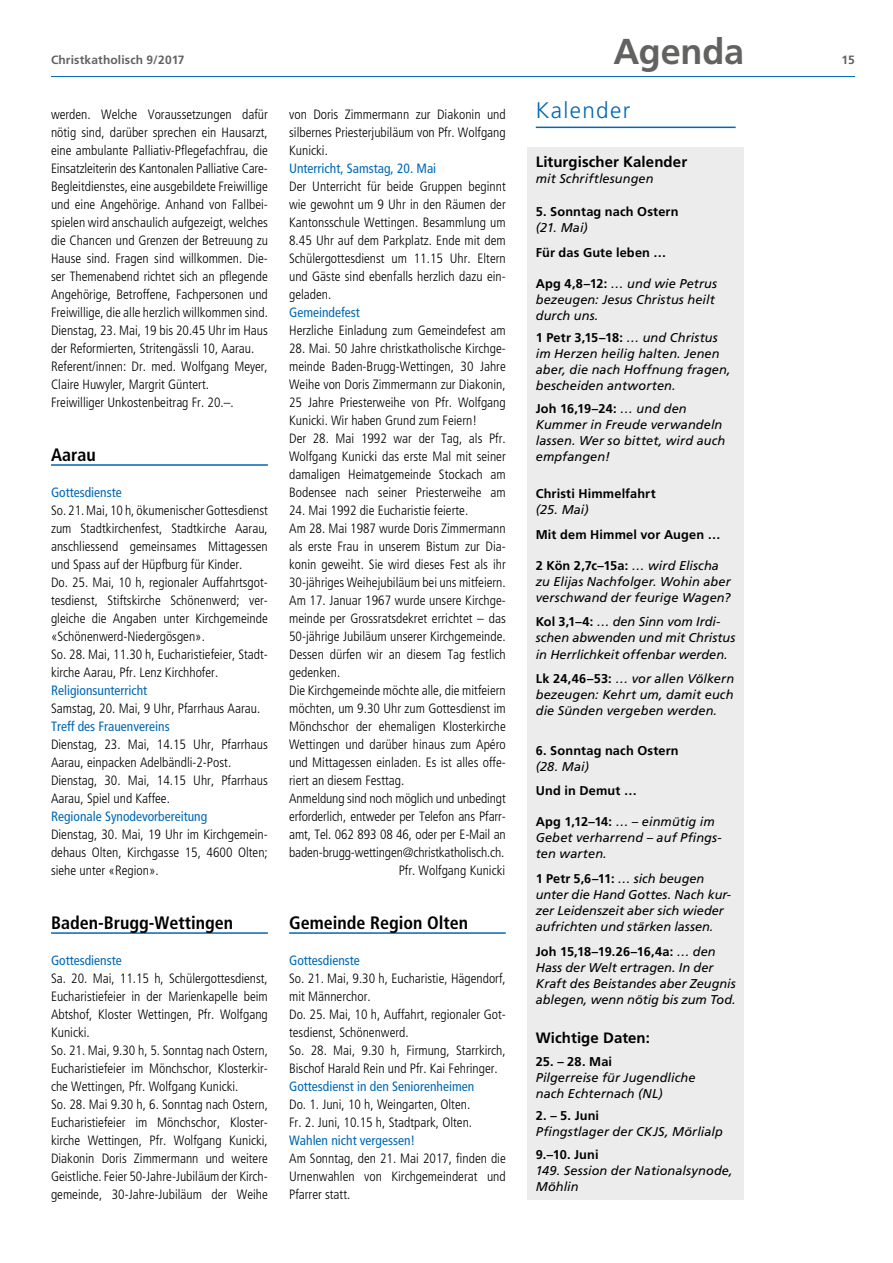
<style>
.page{position:relative;width:893px;height:1263px;background:#fff}
.page>*{position:absolute;margin:0;border:0;box-sizing:border-box;transform-origin:0 0}
.t1{font:700 36px "Frutiger LT Std";letter-spacing:-.005em;color:#626261}
.t2{font:300 22.5px "Frutiger LT Std";letter-spacing:.06em;color:#0068b4}
.t3{font:700 condensed 18px "Frutiger LT Std";color:#000}
.t4{font:700 15px "Frutiger LT Std";letter-spacing:.005em;color:#000}
.t5{font:300 condensed 13.5px/18px "Frutiger LT Std";color:#000}
.t6{font:condensed 13.5px "Frutiger LT Std";color:#0068b4}
.t7{font:italic 12.75px/16px "Frutiger LT Std";letter-spacing:.005em;color:#000}
.t8{font:700 12.75px "Frutiger LT Std";letter-spacing:.01em;color:#000}
.t9{font:700 12px "Frutiger LT Std";letter-spacing:.015em;color:#626261}
.s1{font-weight:700;font-style:normal}
</style>
<div class="page">
<hr style="left:51px;top:76px;width:804px;height:1px;background:#0068b4">
<hr style="left:536px;top:127px;width:200px;height:1px;background:#0068b4">
<div style="left:527px;top:147px;width:217px;height:1052px;background:#ececec"></div>
<hr style="left:289px;top:932px;width:217px;height:2px;background:#0068b4">
<hr style="left:51px;top:464px;width:217px;height:2px;background:#0068b4">
<hr style="left:51px;top:932px;width:217px;height:2px;background:#0068b4">
<p class="t9" style="left:51px;top:53px;width:135px">Christkatholisch 9/2017</p>
<p class="t5" style="left:51px;top:106px;width:218px">werden. Welche Voraussetzungen dafür nötig sind, darüber sprechen ein Hausarzt, eine ambulante Palliativ-Pflegefachfrau, die Einsatzleiterin des Kantonalen Palliative Care-Begleitdienstes, eine ausgebildete Freiwillige und eine Angehörige. Anhand von Fallbei&shy;spielen wird anschaulich aufgezeigt, welches die Chancen und Grenzen der Betreuung zu Hause sind. Fragen sind willkommen. Die&shy;ser Themenabend richtet sich an pflegende Angehörige, Betroffene, Fachpersonen und Freiwillige, die alle herzlich willkommen sind.<br>Dienstag, 23. Mai, 19 bis 20.45 Uhr im Haus der Reformierten, Stritengässli 10, Aarau.<br>Referent/innen: Dr. med. Wolfgang Meyer, Claire Huwyler, Margrit Güntert.<br>Freiwilliger Unkostenbeitrag Fr. 20.–.</p>
<h3 class="t3" style="left:51px;top:444px;width:46px">Aarau</h3>
<p class="t6" style="left:51px;top:485px;width:72px">Gottesdienste</p>
<p class="t5" style="left:51px;top:502px;width:218px">So. 21. Mai, 10 h, ökumenischer Gottesdienst zum Stadtkirchenfest, Stadtkirche Aarau, anschliessend gemeinsames Mittagessen und Spass auf der Hüpfburg für Kinder.<br>Do. 25. Mai, 10 h, regionaler Auffahrtsgot&shy;tesdienst, Stiftskirche Schönenwerd; ver&shy;gleiche die Angaben unter Kirchgemeinde «Schönenwerd-Niedergösgen».<br>So. 28. Mai, 11.30 h, Eucharistiefeier, Stadt&shy;kirche Aarau, Pfr. Lenz Kirchhofer.</p>
<p class="t6" style="left:51px;top:683px;width:98px">Religionsunterricht</p>
<p class="t5" style="left:51px;top:700px;width:211px">Samstag, 20. Mai, 9 Uhr, Pfarrhaus Aarau.</p>
<p class="t6" style="left:51px;top:719px;width:120px">Treff des Frauenvereins</p>
<p class="t5" style="left:51px;top:736px;width:218px">Dienstag, 23. Mai, 14.15 Uhr, Pfarrhaus Aarau, einpacken Adelbändli-2-Post.<br>Dienstag, 30. Mai, 14.15 Uhr, Pfarrhaus Aarau, Spiel und Kaffee.</p>
<p class="t6" style="left:51px;top:809px;width:158px">Regionale Synodevorbereitung</p>
<p class="t5" style="left:51px;top:826px;width:218px;text-align:justify">Dienstag, 30. Mai, 19 Uhr im Kirchgemein&shy;dehaus Olten, Kirchgasse 15, 4600 Olten; siehe unter «Region».</p>
<h3 class="t3" style="left:51px;top:912px;width:184px">Baden-Brugg-Wettingen</h3>
<p class="t6" style="left:51px;top:953px;width:72px">Gottesdienste</p>
<p class="t5" style="left:51px;top:970px;width:218px">Sa. 20. Mai, 11.15 h, Schülergottesdienst, Eucharistiefeier in der Marienkapelle beim Abtshof, Kloster Wettingen, Pfr. Wolfgang Kunicki.<br>So. 21. Mai, 9.30 h, 5. Sonntag nach Ostern, Eucharistiefeier im Mönchschor, Klosterkir&shy;che Wettingen, Pfr. Wolfgang Kunicki.<br>So. 28. Mai 9.30 h, 6. Sonntag nach Ostern, Eucharistiefeier im Mönchschor, Kloster&shy;kirche Wettingen, Pfr. Wolfgang Kunicki, Diakonin Doris Zimmermann und weitere Geistliche. Feier 50-Jahre-Jubiläum der Kirch&shy;gemeinde, 30-Jahre-Jubiläum der Weihe</p>
<p class="t5" style="left:289px;top:106px;width:218px;text-align:justify">von Doris Zimmermann zur Diakonin und silbernes Priesterjubiläum von Pfr. Wolfgang Kunicki.</p>
<p class="t6" style="left:289px;top:161px;width:149px">Unterricht, Samstag, 20. Mai</p>
<p class="t5" style="left:289px;top:178px;width:218px;text-align:justify">Der Unterricht für beide Gruppen beginnt wie gewohnt um 9 Uhr in den Räumen der Kantonsschule Wettingen. Besammlung um 8.45 Uhr auf dem Parkplatz. Ende mit dem Schülergottesdienst um 11.15 Uhr. Eltern und Gäste sind ebenfalls herzlich dazu ein&shy;geladen.</p>
<p class="t6" style="left:289px;top:305px;width:72px">Gemeindefest</p>
<p class="t5" style="left:289px;top:322px;width:218px">Herzliche Einladung zum Gemeindefest am</p>
<p class="t5" style="left:289px;top:340px;width:218px">28. Mai. 50 Jahre christkatholische Kirchge&shy;meinde Baden-Brugg-Wettingen, 30 Jahre Weihe von Doris Zimmermann zur Diakonin, 25 Jahre Priesterweihe von Pfr. Wolfgang Kunicki. Wir haben Grund zum Feiern!<br>Der 28. Mai 1992 war der Tag, als Pfr.<br>Wolfgang Kunicki das erste Mal mit seiner damaligen Heimatgemeinde Stockach am Bodensee nach seiner Priesterweihe am</p>
<p class="t5" style="left:289px;top:502px;width:181px">24. Mai 1992 die Eucharistie feierte.</p>
<p class="t5" style="left:289px;top:520px;width:218px">Am 28. Mai 1987 wurde Doris Zimmermann</p>
<p class="t5" style="left:289px;top:538px;width:218px">als erste Frau in unserem Bistum zur Dia-</p>
<p class="t5" style="left:289px;top:556px;width:218px">konin geweiht. Sie wird dieses Fest als ihr</p>
<p class="t5" style="left:289px;top:574px;width:218px">30-jähriges Weihejubiläum bei uns mitfeiern.</p>
<p class="t5" style="left:289px;top:592px;width:218px">Am 17. Januar 1967 wurde unsere Kirchge-</p>
<p class="t5" style="left:289px;top:610px;width:218px">meinde per Grossratsdekret errichtet – das</p>
<p class="t5" style="left:289px;top:628px;width:218px">50-jährige Jubiläum unserer Kirchgemeinde.</p>
<p class="t5" style="left:289px;top:646px;width:218px">Dessen dürfen wir an diesem Tag festlich</p>
<p class="t5" style="left:289px;top:664px;width:53px">gedenken.</p>
<p class="t5" style="left:289px;top:682px;width:218px">Die Kirchgemeinde möchte alle, die mitfeiern</p>
<p class="t5" style="left:289px;top:700px;width:218px">möchten, um 9.30 Uhr zum Gottesdienst im</p>
<p class="t5" style="left:289px;top:718px;width:218px">Mönchschor der ehemaligen Klosterkirche</p>
<p class="t5" style="left:289px;top:736px;width:218px">Wettingen und darüber hinaus zum Apéro</p>
<p class="t5" style="left:289px;top:754px;width:218px">und Mittagessen einladen. Es ist alles offe-</p>
<p class="t5" style="left:289px;top:772px;width:117px">riert an diesem Festtag.</p>
<p class="t5" style="left:289px;top:790px;width:218px">Anmeldung sind noch möglich und unbedingt</p>
<p class="t5" style="left:289px;top:808px;width:218px">erforderlich, entweder per Telefon ans Pfarr-</p>
<p class="t5" style="left:289px;top:826px;width:218px">amt, Tel. 062 893 08 46, oder per E-Mail an</p>
<p class="t5" style="left:289px;top:844px;width:217px">baden-brugg-wettingen@christkatholisch.ch.</p>
<p class="t5" style="left:399px;top:862px;width:108px">Pfr. Wolfgang Kunicki</p>
<h3 class="t3" style="left:289px;top:912px;width:181px">Gemeinde Region Olten</h3>
<p class="t6" style="left:289px;top:953px;width:72px">Gottesdienste</p>
<p class="t5" style="left:289px;top:970px;width:218px">So. 21. Mai, 9.30 h, Eucharistie, Hägendorf, mit Männerchor.<br>Do. 25. Mai, 10 h, Auffahrt, regionaler Got&shy;tesdienst, Schönenwerd.<br>So. 28. Mai, 9.30 h, Firmung, Starrkirch, Bischof Harald Rein und Pfr. Kai Fehringer.</p>
<p class="t6" style="left:289px;top:1079px;width:187px">Gottesdienst in den Seniorenheimen</p>
<p class="t5" style="left:289px;top:1096px;width:185px">Do. 1. Juni, 10 h, Weingarten, Olten.<br>Fr. 2. Juni, 10.15 h, Stadtpark, Olten.</p>
<p class="t6" style="left:289px;top:1133px;width:128px">Wahlen nicht vergessen!</p>
<p class="t5" style="left:289px;top:1150px;width:218px;text-align:justify">Am Sonntag, den 21. Mai 2017, finden die Urnenwahlen von Kirchgemeinderat und Pfarrer statt.</p>
<h1 class="t1" style="left:613px;top:30px;width:132px">Agenda</h1>
<h2 class="t2" style="left:536px;top:98px;width:96px">Kalender</h2>
<p class="t4" style="left:536px;top:153px;width:153px">Liturgischer Kalender</p>
<p class="t7" style="left:536px;top:171px;width:119px">mit Schriftlesungen</p>
<p class="t8" style="left:536px;top:204px;width:144px">5. Sonntag nach Ostern</p>
<p class="t7" style="left:536px;top:220px;width:54px">(21. Mai)</p>
<p class="t8" style="left:536px;top:245px;width:132px">Für das Gute leben …</p>
<p class="t7" style="left:536px;top:275px;width:183px"><span class="s1">Apg 4,8–12:</span> … und wie Petrus bezeugen: Jesus Christus heilt durch uns.</p>
<p class="t7" style="left:536px;top:330px;width:196px"><span class="s1">1 Petr 3,15–18:</span> … und Christus im Herzen heilig halten. Jenen aber, die nach Hoffnung fragen, bescheiden antworten.</p>
<p class="t7" style="left:536px;top:400px;width:191px"><span class="s1">Joh 16,19–24:</span> … und den<br>Kummer in Freude verwandeln lassen. Wer so bittet, wird auch empfangen!</p>
<p class="t8" style="left:536px;top:486px;width:121px">Christi Himmelfahrt</p>
<p class="t7" style="left:536px;top:502px;width:54px">(25. Mai)</p>
<p class="t8" style="left:536px;top:527px;width:186px">Mit dem Himmel vor Augen …</p>
<p class="t7" style="left:536px;top:557px;width:196px"><span class="s1">2 Kön 2,7c–15a:</span> … wird Elischa zu Elijas Nachfolger. Wohin aber verschwand der feurige Wagen?</p>
<p class="t7" style="left:536px;top:614px;width:201px"><span class="s1">Kol 3,1–4:</span> … den Sinn vom Irdi&shy;schen abwenden und mit Christus in Herrlichkeit offenbar werden.</p>
<p class="t7" style="left:536px;top:671px;width:200px;text-align:justify"><span class="s1">Lk 24,46–53:</span> … vor allen Völkern bezeugen: Kehrt um, damit euch die Sünden vergeben werden.</p>
<p class="t8" style="left:536px;top:743px;width:144px">6. Sonntag nach Ostern</p>
<p class="t7" style="left:536px;top:758px;width:55px">(28. Mai)</p>
<p class="t8" style="left:536px;top:783px;width:102px">Und in Demut …</p>
<p class="t7" style="left:536px;top:814px;width:187px"><span class="s1">Apg 1,12–14:</span> … – einmütig im<br>Gebet verharrend – auf Pfings&shy;ten warten.</p>
<p class="t7" style="left:536px;top:870px;width:197px"><span class="s1">1 Petr 5,6–11:</span> … sich beugen unter die Hand Gottes. Nach kur&shy;zer Leidenszeit aber sich wieder aufrichten und stärken lassen.</p>
<p class="t7" style="left:536px;top:943px;width:201px"><span class="s1">Joh 15,18–19.26–16,4a:</span> … den<br>Hass der Welt ertragen. In der<br>Kraft des Beistandes aber Zeugnis ablegen, wenn nötig bis zum Tod.</p>
<p class="t4" style="left:536px;top:1029px;width:116px">Wichtige Daten:</p>
<p class="t8" style="left:536px;top:1054px;width:78px">25. – 28. Mai</p>
<p class="t7" style="left:536px;top:1069px;width:161px">Pilgerreise für Jugendliche nach Echternach (NL)</p>
<p class="t8" style="left:536px;top:1108px;width:65px">2. – 5. Juni</p>
<p class="t7" style="left:536px;top:1124px;width:189px">Pfingstlager der CKJS, Mörlialp</p>
<p class="t8" style="left:536px;top:1147px;width:64px">9.–10. Juni</p>
<p class="t7" style="left:536px;top:1162px;width:199px">149. Session der Nationalsynode,<br>Möhlin</p>
<p class="t9" style="left:842px;top:53px;width:15px">15</p>
</div>
